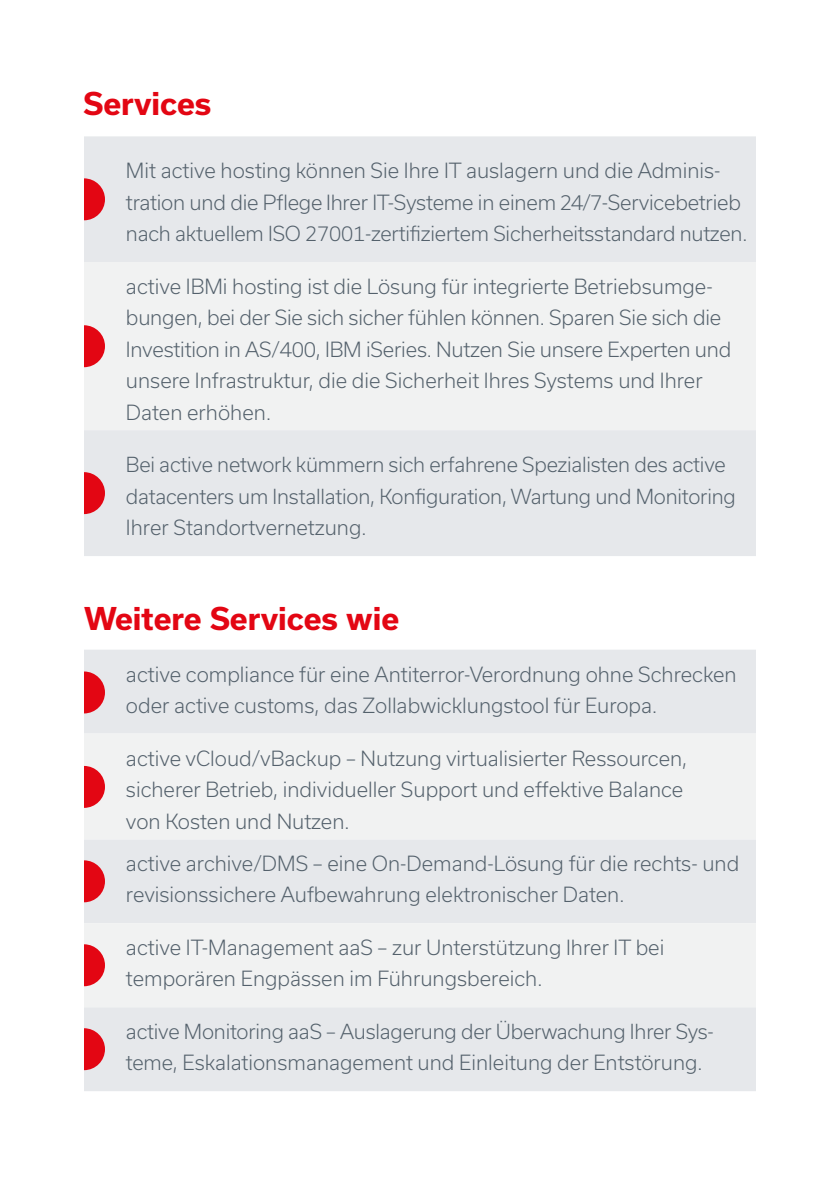
<style>
.page{position:relative;width:840px;height:1191px;background:#fff}
.page>*{position:absolute;margin:0;border:0;box-sizing:border-box;transform-origin:0 0}
.t1{font:700 30px "Usual";color:#e30613}
.t2{font:300 20px/31.4px "Usual";color:#54616c}
.t3{font:300 19.8px/31.4px "Usual";letter-spacing:-.01em;color:#54616c}
.s1{font-size:19.8px}
</style>
<div class="page">
<div style="left:84px;top:136px;width:671px;height:420px;background:#e6e8eb"></div>
<div style="left:84px;top:262px;width:671px;height:168px;background:#f1f2f2"></div>
<div style="left:84px;top:650px;width:671px;height:441px;background:#e6e8eb"></div>
<svg style="left:84px;top:733px;width:671px;height:274px;fill:#f1f2f2"></svg>
<svg style="left:84px;top:671px;width:21px;height:42px"></svg>
<svg style="left:84px;top:178px;width:21px;height:42px"></svg>
<svg style="left:84px;top:325px;width:21px;height:42px"></svg>
<svg style="left:84px;top:472px;width:21px;height:42px"></svg>
<svg style="left:84px;top:944px;width:21px;height:42px"></svg>
<svg style="left:84px;top:766px;width:21px;height:42px"></svg>
<svg style="left:84px;top:1028px;width:21px;height:42px"></svg>
<svg style="left:84px;top:860px;width:21px;height:42px"></svg>
<h1 class="t1" style="left:83px;top:87px;width:129px">Services</h1>
<p class="t2" style="left:126px;top:155px;width:616px">Mit active hosting können Sie Ihre IT auslagern und die Adminis&shy;tration und die Pflege Ihrer IT-Systeme in einem 24/7-Servicebetrieb</p>
<p class="t3" style="left:126px;top:218px;width:622px">nach aktuellem ISO 27001-zertifiziertem Sicherheitsstandard nutzen.</p>
<p class="t2" style="left:126px;top:270px;width:606px">active IBMi hosting ist die Lösung für integrierte Betriebsumge&shy;bungen, bei der Sie sich sicher fühlen können. Sparen Sie sich die Investition in AS/400, IBM iSeries. Nutzen Sie unsere Experten und unsere Infrastruktur, die die Sicherheit Ihres Systems und Ihrer Daten erhöhen.</p>
<p class="t3" style="left:126px;top:449px;width:611px">Bei active network kümmern sich erfahrene Spezialisten des active datacenters um Installation, Konfiguration, Wartung und Monitoring</p>
<p class="t2" style="left:126px;top:512px;width:242px">Ihrer Standortvernetzung.</p>
<h1 class="t1" style="left:84px;top:601px;width:316px">Weitere Services wie</h1>
<p class="t2" style="left:126px;top:659px;width:612px">active compliance für eine Antiterror-Verordnung ohne Schrecken oder active customs, das Zollabwicklungstool für Europa.</p>
<p class="t2" style="left:126px;top:742px;width:562px">active vCloud/vBackup – Nutzung virtualisierter Ressourcen, sicherer Betrieb, individueller Support und effektive Balance von Kosten und Nutzen.</p>
<p class="t2" style="left:126px;top:847px;width:614px">active archive/DMS – eine On-Demand-Lösung für die rechts- und revisionssichere Aufbewahrung elektronischer Daten.</p>
<p class="t2" style="left:126px;top:931px;width:539px">active IT-Management aaS – zur Unterstützung Ihrer IT bei temporären Engpässen im Führungsbereich.</p>
<p class="t3" style="left:126px;top:1015px;width:589px">active Monitoring aaS – Auslagerung der Überwachung Ihrer Sys-</p>
<p class="t2" style="left:126px;top:1047px;width:578px"><span class="s1">teme,</span> Eskalationsmanagement und Einleitung der Entstörung.</p>
</div>
